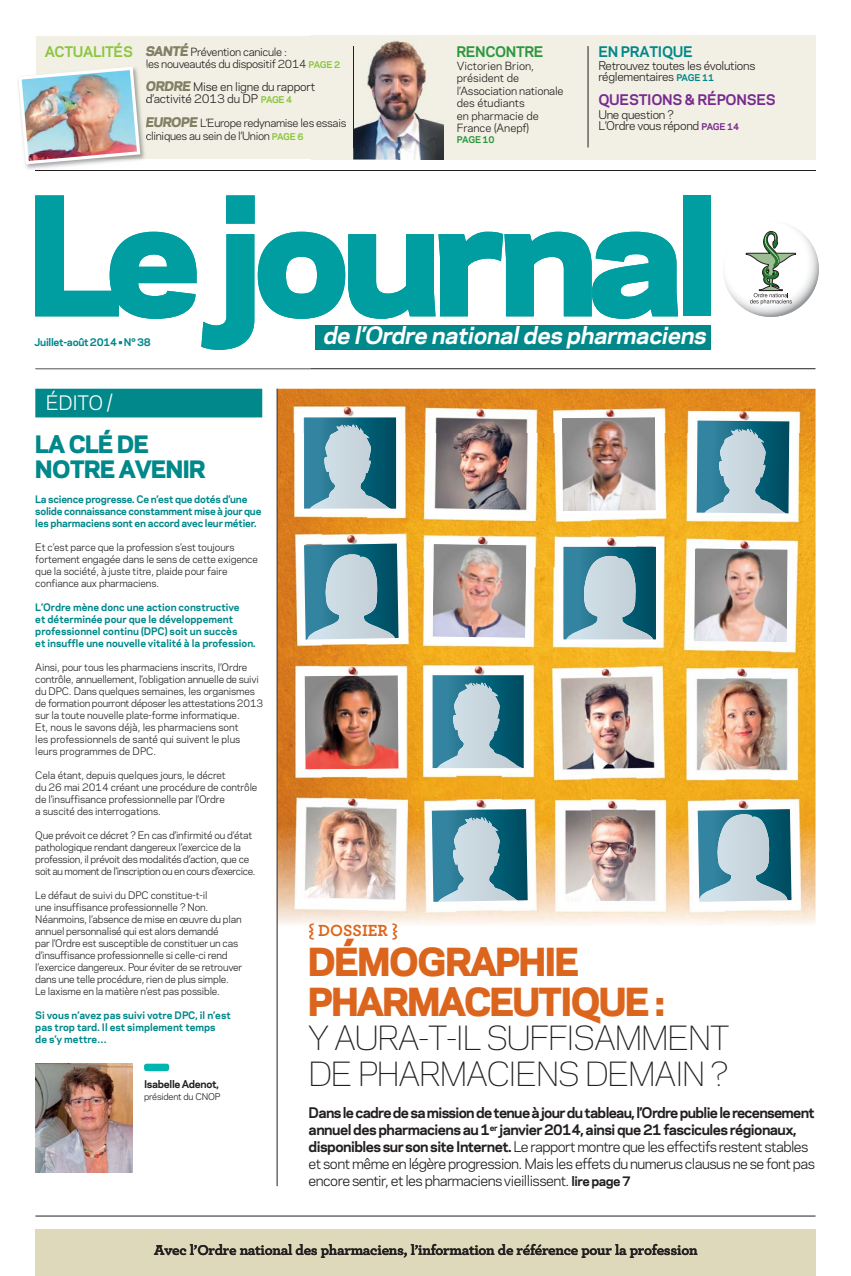
<style>
.page{position:relative;width:851px;height:1276px;background:#fff}
.page>*{position:absolute;margin:0;border:0;box-sizing:border-box;transform-origin:0 0}
.t1{font:800 155px "Galaxie Polaris";letter-spacing:-.06em;color:#009da1}
.t2{font:800 36.25px/40px "Galaxie Polaris";letter-spacing:-.035em;color:#dc651d}
.t3{font:300 31.25px/36.2px "Galaxie Polaris";letter-spacing:-.055em;color:#231f20}
.t4{font:italic 700 22.5px "Galaxie Polaris";color:#fff}
.t5{font:800 22.5px/25.6px "Galaxie Polaris";letter-spacing:-.02em;color:#00888a}
.t6{font:18.75px "Galaxie Polaris";letter-spacing:-.025em;color:#fff}
.t7{font:16.88px "Archer Bold LF";color:#dc651d}
.t8{font:15px "Archer Bold LF";letter-spacing:-.02em;color:#231f20}
.t9{font:700 13.75px/16.9px "Galaxie Polaris";letter-spacing:-.05em;color:#231f20}
.t10{font:700 13.75px "Galaxie Polaris";letter-spacing:-.02em;color:#782b90}
.t11{font:700 13.75px "Galaxie Polaris";letter-spacing:-.02em;color:#00888a}
.t12{font:700 13.75px "Galaxie Polaris";letter-spacing:-.025em;color:#8cc63f}
.t13{font:700 13.75px "Galaxie Polaris";letter-spacing:-.03em;color:#2c973e}
.t14{font:11.25px/11.2px "Galaxie Polaris";letter-spacing:-.025em;color:#231f20}
.t15{font:10.62px/12.5px "Galaxie Polaris";letter-spacing:-.03em;color:#231f20}
.t16{font:10.62px/12.5px "Galaxie Polaris";color:#231f20}
.t17{font:700 10px "Galaxie Polaris";letter-spacing:-.03em;color:#00888a}
.t18{font:700 10px "Galaxie Polaris";letter-spacing:-.03em;color:#231f20}
.t19{font:9.75px/12px "Galaxie Polaris";letter-spacing:-.02em;color:#231f20}
.t20{font:700 9.75px/12px "Galaxie Polaris";color:#00888a}
.t21{font:700 9.75px/12px "Galaxie Polaris";letter-spacing:-.02em;color:#00888a}
.t22{font:8.75px "Galaxie Polaris";letter-spacing:-.02em;color:#231f20}
.t23{font:700 8.75px "Galaxie Polaris";letter-spacing:-.035em;color:#2c973e}
.s1{font-weight:800;font-style:italic;font-size:12.5px;color:#827f64}
.s2{font-weight:700;font-size:8.75px;color:#8cc63f}
.s3{font-weight:700;font-size:8.75px;color:#00888a}
.s4{font-weight:700;font-size:8.75px;color:#782b90}
.s5{font-weight:400}
.s6{font-size:12.5px}
</style>
<div class="page">
<div style="left:35px;top:35px;width:780px;height:124px;background:#f2f0e4"></div>
<div style="left:35px;top:1229px;width:780px;height:47px;background:#ddd9ba"></div>
<div style="left:315px;top:325px;width:396px;height:24px;background:#00888a"></div>
<hr style="left:35px;top:1215px;width:780px;height:1px;background:#231f20">
<hr style="left:36px;top:170px;width:779px;height:1px;background:#231f20">
<svg style="left:722px;top:221px;width:96px;height:96px"></svg>
<svg style="left:746px;top:231px;width:49px;height:73px"></svg>
<hr style="left:35px;top:368px;width:780px;height:1px;background:#231f20">
<hr style="left:587px;top:46px;width:1px;height:101px;background:#231f20">
<div style="left:35px;top:389px;width:227px;height:28px;background:#00888a"></div>
<img style="left:25px;top:166px;width:40px;height:5px">
<img style="left:36px;top:170px;width:29px;height:1px">
<img style="left:18px;top:35px;width:293px;height:131px">
<div style="left:144px;top:1063px;width:25px;height:8px;background:#00b5ad;border-radius:3px"></div>
<img style="left:36px;top:1064px;width:97px;height:108px">
<img style="left:278px;top:389px;width:537px;height:44px">
<img style="left:278px;top:433px;width:44px;height:492px">
<img style="left:367px;top:433px;width:224px;height:134px">
<img style="left:636px;top:433px;width:89px;height:492px">
<img style="left:771px;top:433px;width:44px;height:492px">
<img style="left:322px;top:516px;width:45px;height:27px">
<img style="left:591px;top:518px;width:45px;height:29px">
<img style="left:725px;top:520px;width:46px;height:29px">
<img style="left:367px;top:567px;width:89px;height:358px">
<img style="left:501px;top:567px;width:90px;height:358px">
<img style="left:322px;top:643px;width:45px;height:32px">
<img style="left:456px;top:645px;width:45px;height:30px">
<img style="left:591px;top:646px;width:45px;height:28px">
<img style="left:725px;top:649px;width:46px;height:160px">
<img style="left:322px;top:769px;width:45px;height:156px">
<img style="left:456px;top:775px;width:45px;height:34px">
<img style="left:591px;top:776px;width:45px;height:147px">
<img style="left:694px;top:549px;width:93px;height:93px">
<img style="left:304px;top:675px;width:94px;height:94px">
<img style="left:432px;top:544px;width:94px;height:94px">
<img style="left:564px;top:639px;width:90px;height:5px">
<svg style="left:563px;top:547px;width:93px;height:92px;background:#699cad"></svg>
<img style="left:697px;top:902px;width:91px;height:4px">
<svg style="left:697px;top:809px;width:94px;height:93px;background:#75a4b3"></svg>
<img style="left:306px;top:639px;width:90px;height:4px">
<svg style="left:304px;top:543px;width:94px;height:96px;background:#6d9eaf"></svg>
<img style="left:308px;top:508px;width:87px;height:2px">
<svg style="left:304px;top:417px;width:92px;height:91px;background:#6096a8"></svg>
<img style="left:702px;top:513px;width:87px;height:1px">
<svg style="left:696px;top:421px;width:93px;height:92px;background:#6297a9"></svg>
<img style="left:437px;top:768px;width:86px;height:1px">
<svg style="left:432px;top:675px;width:91px;height:93px;background:#6398aa"></svg>
<img style="left:437px;top:902px;width:86px;height:1px">
<svg style="left:431px;top:809px;width:96px;height:93px;background:#6399aa"></svg>
<img style="left:557px;top:674px;width:100px;height:99px">
<img style="left:353px;top:41px;width:90px;height:119px">
<img style="left:353px;top:46px;width:1px;height:102px">
<img style="left:562px;top:417px;width:93px;height:94px">
<hr style="left:277px;top:389px;width:1px;height:797px;background:#231f20">
<h3 class="t12" style="left:45px;top:46px;width:90px">ACTUALITÉS</h3>
<p class="t15" style="left:146px;top:47px;width:196px"><span class="s1">SANTÉ</span> Prévention canicule :<br>les nouveautés du dispositif 2014 <span class="s2">PAGE 2</span></p>
<p class="t14" style="left:146px;top:81px;width:171px;line-height:12.5px"><span class="s1">ORDRE</span> Mise en ligne du rapport d’activité 2013 du DP <span class="s2">PAGE 4</span></p>
<p class="t15" style="left:146px;top:118px;width:202px"><span class="s1">EUROPE</span> L’Europe redynamise les essais cliniques au sein de l’Union <span class="s2">PAGE 6</span></p>
<h3 class="t13" style="left:456px;top:46px;width:89px">RENCONTRE</h3>
<p class="t16" style="left:456px;top:60px;width:108px">Victorien Brion, président de l’Association nationale des étudiants<br>en pharmacie de<br>France (Anepf)</p>
<p class="t23" style="left:456px;top:136px;width:39px">PAGE 10</p>
<h3 class="t11" style="left:598px;top:46px;width:96px">EN PRATIQUE</h3>
<p class="t14" style="left:598px;top:61px;width:158px">Retrouvez toutes les évolutions réglementaires <span class="s3">PAGE 11</span></p>
<p class="t14" style="left:598px;top:110px;width:142px">Une question ?<br>L’Ordre vous répond <span class="s4">PAGE 14</span></p>
<h3 class="t10" style="left:598px;top:94px;width:179px">QUESTIONS &amp; RÉPONSES</h3>
<h1 class="t1" style="left:27px;top:196px;width:693px">Le journal</h1>
<h3 class="t4" style="left:322px;top:326px;width:388px">de l’Ordre nationaldes pharmaciens</h3>
<p class="t17" style="left:35px;top:337px;width:118px">Juillet-août 2014 • N° 38</p>
<h3 class="t6" style="left:46px;top:395px;width:68px">ÉDITO /</h3>
<h3 class="t5" style="left:35px;top:434px;width:172px">LA CLÉ DE<br>NOTRE AVENIR</h3>
<p class="t21" style="left:35px;top:494px;width:227px">La science progresse. Ce n’est que dotés d’une solide connaissance constamment mise à jour que les pharmaciens sont en accord avec leur métier.</p>
<p class="t19" style="left:35px;top:542px;width:224px">Et c’est parce que la profession s’est toujours fortement engagée dans le sens de cette exigence que la société, à juste titre, plaide pour faire confiance aux pharmaciens.</p>
<p class="t20" style="left:35px;top:602px;width:222px">L’Ordre mène donc une action constructive<br>et déterminée pour que le développement professionnel continu (DPC) soit un succès<br>et insuffle une nouvelle vitalité à la profession.</p>
<p class="t19" style="left:35px;top:662px;width:229px">Ainsi, pour tous les pharmaciens inscrits, l’Ordre contrôle, annuellement, l’obligation annuelle de suivi du DPC. Dans quelques semaines, les organismes de formation pourront déposer les attestations 2013 sur la toute nouvelle plate-forme informatique.<br>Et, nous le savons déjà, les pharmaciens sont<br>les professionnels de santé qui suivent le plus leurs programmes de DPC.</p>
<p class="t19" style="left:35px;top:770px;width:224px">Cela étant, depuis quelques jours, le décret<br>du 26 mai 2014 créant une procédure de contrôle de l’insuffisance professionnelle par l’Ordre<br>a suscité des interrogations.</p>
<p class="t19" style="left:35px;top:830px;width:222px">Que prévoit ce décret ? En cas d’infirmité ou d’état pathologique rendant dangereux l’exercice de la profession, il prévoit des modalités d’action, que ce soit au moment de l’inscription ou en cours d’exercice.</p>
<p class="t19" style="left:35px;top:890px;width:208px">Le défaut de suivi du DPC constitue-t-il<br>une insuffisance professionnelle ? Non.<br>Néanmoins, l’absence de mise en œuvre du plan annuel personnalisé qui est alors demandé<br>par l’Ordre est susceptible de constituer un cas d’insuffisance professionnelle si celle-ci rend l’exercice dangereux. Pour éviter de se retrouver dans une telle procédure, rien de plus simple.<br>Le laxisme en la matière n’est pas possible.</p>
<p class="t20" style="left:35px;top:1010px;width:197px">Si vous n’avez pas suivi votre DPC, il n’est pas trop tard. Il est simplement temps<br>de s’y mettre…</p>
<p class="t18" style="left:144px;top:1080px;width:76px">Isabelle Adenot,</p>
<p class="t22" style="left:144px;top:1093px;width:78px">président du CNOP</p>
<h3 class="t7" style="left:308px;top:924px;width:92px">{ DOSSIER }</h3>
<h2 class="t2" style="left:308px;top:945px;width:359px">DÉMOGRAPHIE<br>PHARMACEUTIQUE :</h2>
<h3 class="t3" style="left:308px;top:1022px;width:423px">Y AURA-T-IL SUFFISAMMENT<br>DE PHARMACIENS DEMAIN ?</h3>
<p class="t9" style="left:308px;top:1106px;width:508px">Dans le cadre de sa mission de tenue à jour du tableau, l’Ordre publie le recensement annuel des pharmaciens au 1<sup>er</sup> janvier 2014, ainsi que 21 fascicules régionaux, disponibles sur son site Internet. <span class="s5">Le rapport montre que les effectifs restent stables et sont même en légère progression. Mais les effets du numerus clausus ne se font pas encore sentir, et les pharmaciens vieillissent.</span> <span class="s6">lire page 7</span></p>
<h3 class="t8" style="left:154px;top:1244px;width:545px">Avec l’Ordre national des pharmaciens, l’information de référence pour la profession</h3>
</div>
